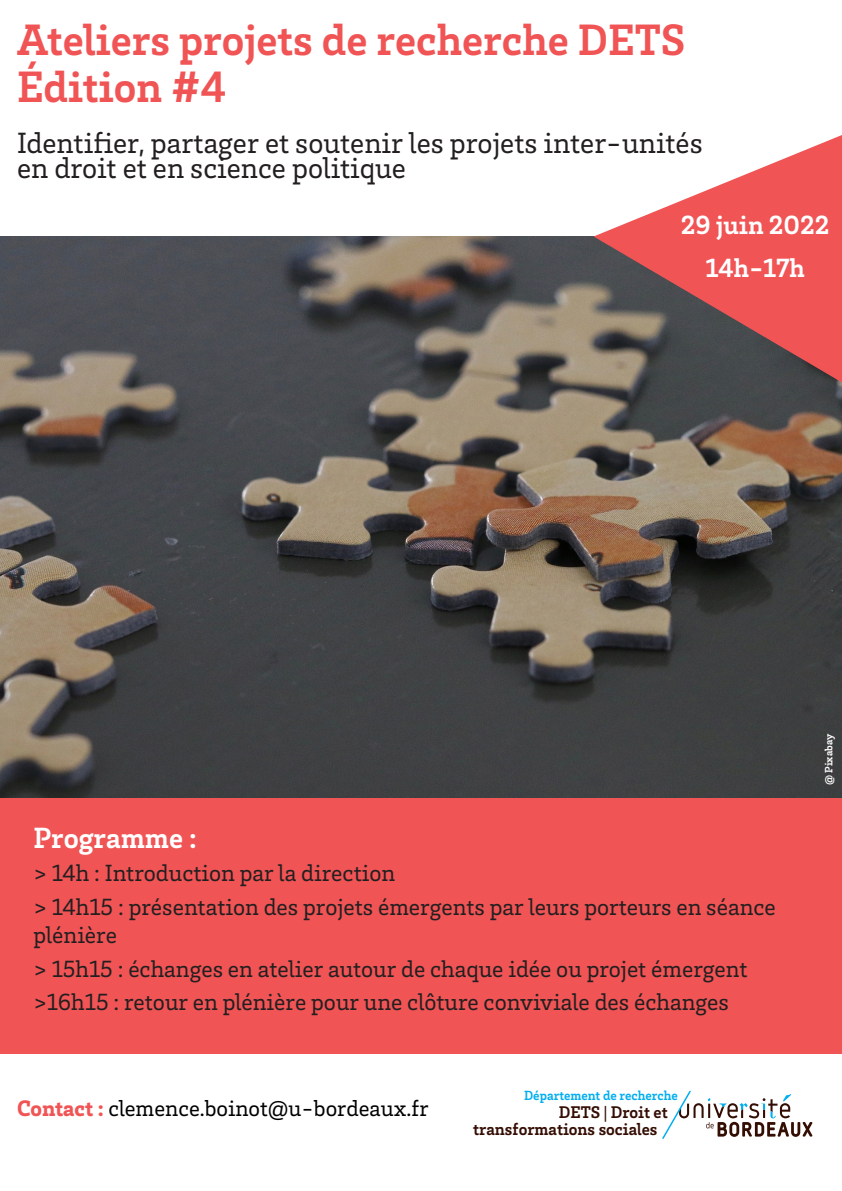
<style>
.page{position:relative;width:842px;height:1191px;background:#fff}
.page>*{position:absolute;margin:0;border:0;box-sizing:border-box;transform-origin:0 0}
.t1{font:700 45px "Brix Slab";color:#f05455}
.t2{font:30px "Brix Slab";color:#231f20}
._12_Titre_Conférenci{font:700 30px "Brix Slab";color:#fff}
.t3{font:700 27px "Brix Slab";color:#fff}
._12_Titre_Conférenci-2{font:24px/28px "Brix Slab";color:#231f20}
.t4{font:23px "Brix Slab";color:#000}
.t5{font:700 17.3px/17.3px "Brix Slab";color:#340d03}
.t6{font:700 13.6px "Brix Slab";color:#00aeef}
._12_Titre_Conférenci-3{font:700 11px "Brix Slab";letter-spacing:-.005em;color:#fff}
.s1{font-weight:900;color:#f05455}
</style>
<div class="page">
<img style="left:0;top:237px;width:842px;height:561px">
<svg style="left:594px;top:135px;width:248px;height:247px;fill:#f05455"></svg>
<div style="left:0;top:798px;width:842px;height:255px;background:#f05455"></div>
<svg style="left:662px;top:1090px;width:150px;height:49px"></svg>
<p class="t1" style="left:17px;top:10px;width:670px">Ateliers projets de recherche DETS</p>
<p class="t1" style="left:17px;top:57px;width:210px">Édition #4</p>
<p class="t2" style="left:17px;top:123px;width:687px">Identifier, partager et soutenir les projets inter-unités</p>
<p class="t2" style="left:17px;top:148px;width:391px">en droit et en science politique</p>
<p class="t3" style="left:681px;top:207px;width:150px">29 juin 2022</p>
<p class="t3" style="left:706px;top:250px;width:101px">14h-17h</p>
<p class="_12_Titre_Conférenci" style="left:33px;top:818px;width:165px">Programme :</p>
<p class="_12_Titre_Conférenci-2" style="left:33px;top:858px;width:363px">&gt; 14h : Introduction par la direction</p>
<p class="_12_Titre_Conférenci-2" style="left:33px;top:892px;width:744px">&gt; 14h15 : présentation des projets émergents par leurs porteurs en séance plénière</p>
<p class="_12_Titre_Conférenci-2" style="left:33px;top:953px;width:716px">&gt; 15h15 : échanges en atelier autour de chaque idée ou projet émergent</p>
<p class="_12_Titre_Conférenci-2" style="left:33px;top:987px;width:697px">&gt;16h15 : retour en plénière pour une clôture conviviale des échanges</p>
<p class="t4" style="left:17px;top:1093px;width:413px"><span class="s1">Contact :</span> clemence.boinot@u-bordeaux.fr</p>
<p class="t6" style="left:524px;top:1086px;width:155px">Département de recherche</p>
<p class="t5" style="left:473px;top:1102px;width:196px;text-indent:86px">DETS | Droit et transformations sociales</p>
<p class="_12_Titre_Conférenci-3" style="left:821px;top:785px;width:53px;rotate:-90deg">@ Pixabay</p>
</div>
